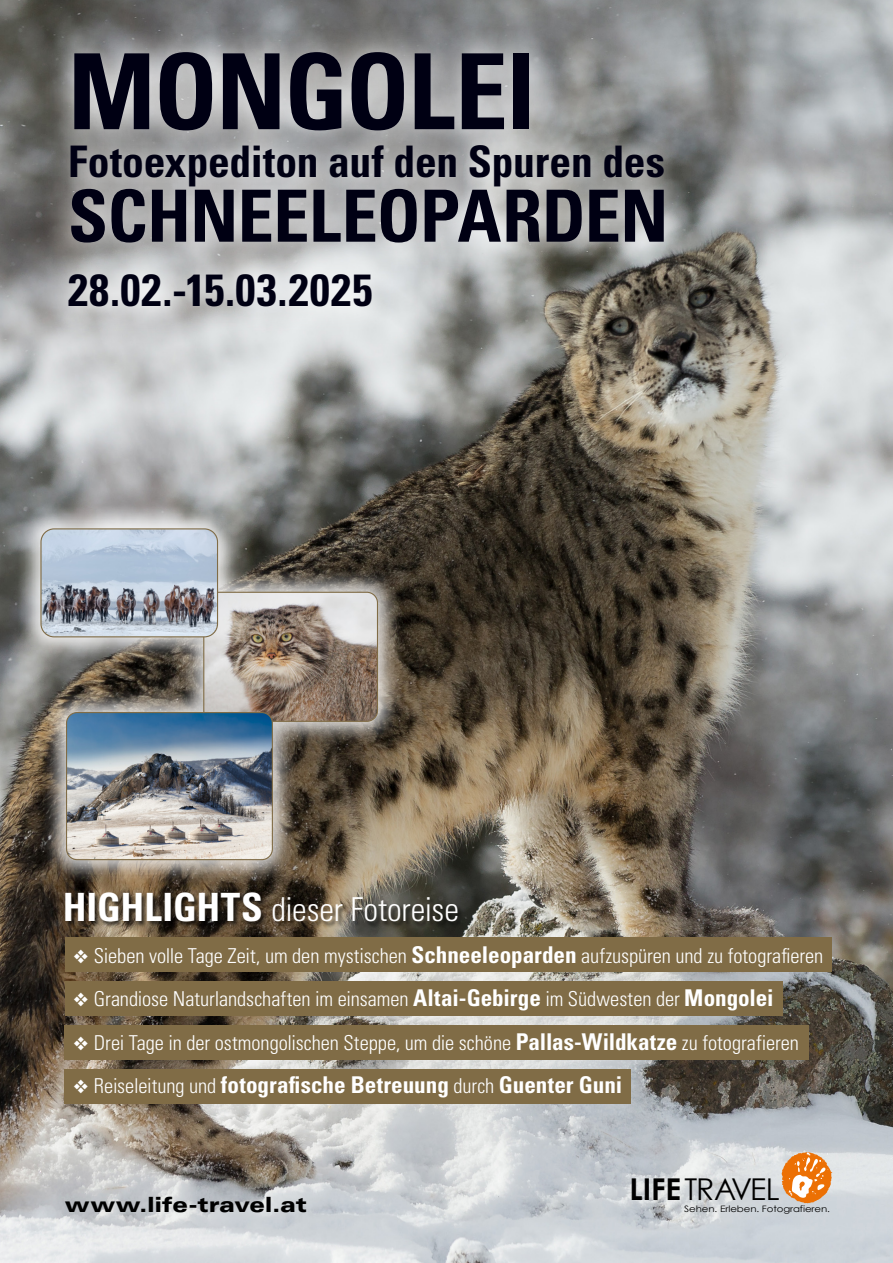
<style>
.page{position:relative;width:893px;height:1263px;background:#fff}
.page>*{position:absolute;margin:0;border:0;box-sizing:border-box;transform-origin:0 0}
.t1{font:700 condensed 105px "Univers LT Std";letter-spacing:-.02em;color:#000013}
.t2{font:700 condensed 72px "Univers LT Std";letter-spacing:-.005em;color:#000013}
.t3{font:700 condensed 45px "Univers LT Std";letter-spacing:.025em;color:#000013}
.t4{font:700 condensed 43.5px "Univers LT Std";letter-spacing:-.005em;color:#000013}
.t5{font:300 condensed 33px "Univers LT Std";letter-spacing:-.005em;color:#fff}
.t6{font:30px "Century Gothic";letter-spacing:-.03em;color:#000}
.t7{font:700 condensed 23.1px "Univers LT Std";color:#fff}
.t8{font:900 expanded 21px "Univers LT Std";letter-spacing:-.005em;color:#000}
.t9{font:300 condensed 20.55px "Univers LT Std";letter-spacing:-.005em;color:#fff}
.t10{font:8.85px "Century Gothic";letter-spacing:-.01em;color:#000;scale:1.15 1}
.s1{font-weight:700;font-size:39px}
.s2{font-weight:700;font-size:23.1px}
.s3{font-weight:300;font-size:20.55px}
.s4{font-weight:700}
</style>
<div class="page">
<img style="left:0;top:0;width:893px;height:1263px">
<div style="left:65px;top:892px;width:398px;height:36px;background:#000;opacity:.66"></div>
<div style="left:65px;top:1025px;width:744px;height:34px;background:#806c46"></div>
<div style="left:65px;top:1069px;width:566px;height:34px;background:#806c46"></div>
<div style="left:65px;top:982px;width:717px;height:34px;background:#806c46"></div>
<div style="left:38px;top:22px;width:657px;height:315px;background:#fff;opacity:.85"></div>
<div style="left:65px;top:938px;width:767px;height:34px;background:#806c46"></div>
<div style="left:16px;top:504px;width:386px;height:380px;background:#fff;opacity:.82"></div>
<img style="left:205px;top:592px;width:172px;height:129px">
<div style="left:203px;top:592px;width:175px;height:130px;border:1px solid #806c46;border-radius:11px"></div>
<img style="left:41px;top:529px;width:177px;height:108px">
<div style="left:40px;top:528px;width:178px;height:109px;border:1px solid #806c46;border-radius:13px"></div>
<img style="left:67px;top:712px;width:205px;height:148px">
<div style="left:66px;top:712px;width:207px;height:148px;border:1px solid #806c46;border-radius:11px"></div>
<svg style="left:782px;top:1152px;width:50px;height:51px;background:#eaa364"></svg>
<h1 class="t1" style="left:68px;top:27px;width:469px">MONGOLEI</h1>
<h3 class="t4" style="left:68px;top:135px;width:598px">Fotoexpediton auf den Spuren des</h3>
<h2 class="t2" style="left:68px;top:172px;width:602px">SCHNEELEOPARDEN</h2>
<h3 class="t3" style="left:68px;top:263px;width:306px">28.02.-15.03.2025</h3>
<h3 class="t5" style="left:63px;top:890px;width:398px"><span class="s1">HIGHLIGHTS</span> dieser Fotoreise</h3>
<p class="t9" style="left:73px;top:943px;width:752px">❖ Sieben volle Tage Zeit, um den mystischen <span class="s2">Schneeleoparden</span> aufzuspüren und zu fotografieren</p>
<p class="t9" style="left:73px;top:987px;width:702px">❖ Grandiose Naturlandschaften im einsamen <span class="s2">Altai-Gebirge</span> im Südwesten der <span class="s2">Mongolei</span></p>
<p class="t9" style="left:73px;top:1030px;width:727px">❖ Drei Tage in der ostmongolischen Steppe, um die schöne <span class="s2">Pallas-Wildkatze</span> zu fotografieren</p>
<p class="t7" style="left:73px;top:1071px;width:550px">❖ <span class="s3">Reiseleitung und</span> fotografische Betreuung <span class="s3">durch</span> Guenter Guni</p>
<h3 class="t6" style="left:630px;top:1168px;width:151px"><span class="s4">LIFE</span>TRAVEL</h3>
<p class="t8" style="left:65px;top:1192px;width:243px">www.life-travel.at</p>
<p class="t10" style="left:684px;top:1203px;width:128px">Sehen. Erleben. Fotografieren.</p>
</div>
